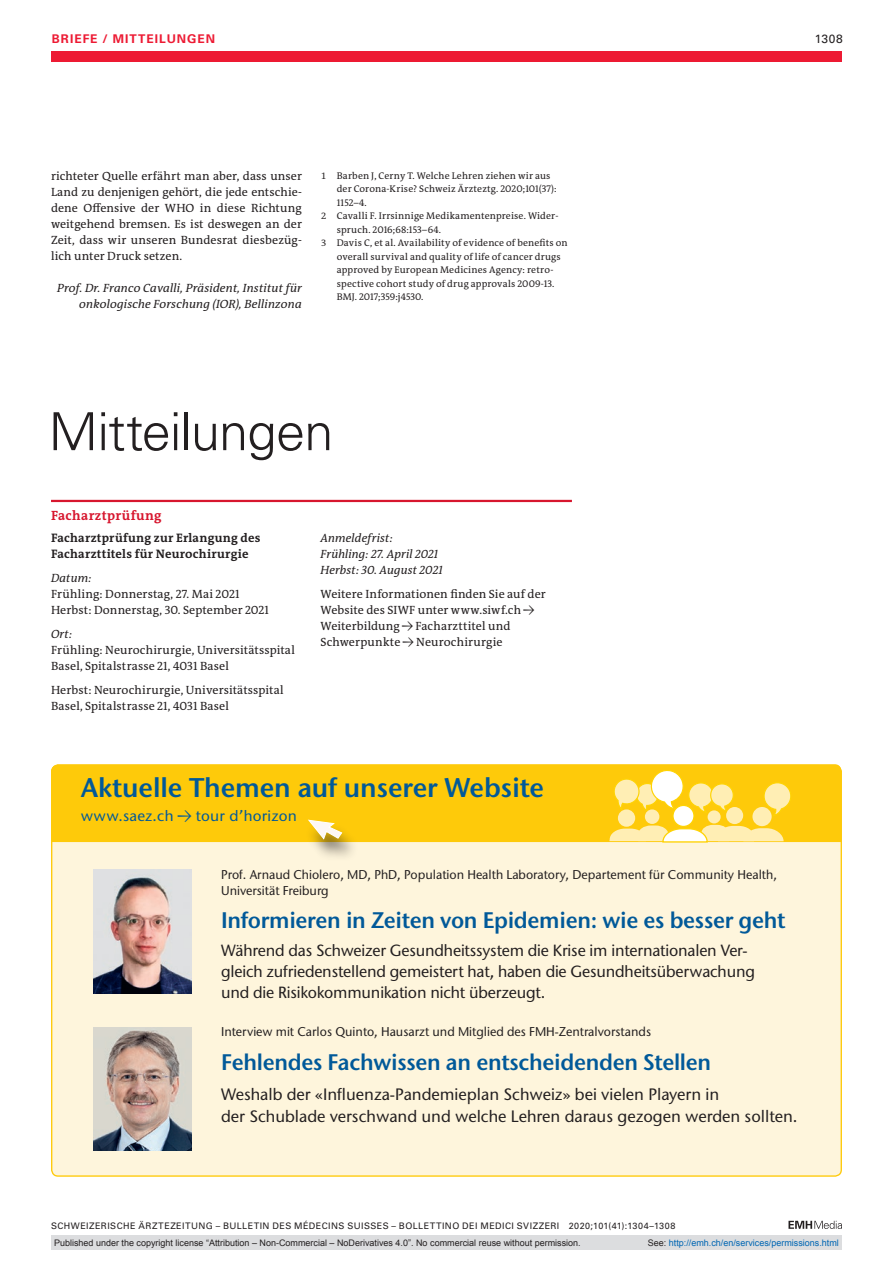
<style>
.page{position:relative;width:893px;height:1263px;background:#fff}
.page>*{position:absolute;margin:0;border:0;box-sizing:border-box;transform-origin:0 0}
.article-title{font:300 52.5px "Univers LT Std";letter-spacing:-.02em;color:#231f20}
.t1{font:600 27px "Stone Sans ITC Std";letter-spacing:-.005em;color:#015999}
.t2{font:600 22.5px "Stone Sans ITC Std";letter-spacing:-.015em;color:#015999}
.t3{font:500 16.5px/21.5px "Stone Sans ITC Std";color:#231f20}
.t4{font:500 16.2px/21.1px "Stone Sans ITC Std";letter-spacing:-.01em;color:#231f20}
.t5{font:500 15px "Stone Sans ITC Std";letter-spacing:.015em;color:#015999}
.section-h1{font:700 13.5px "The Antiqua B W7";letter-spacing:.03em;color:#d7162e}
.t6{font:500 12.75px/16.5px "Stone Sans ITC Std";color:#231f20}
.section-h2{font:700 12.3px/16px "The Antiqua B W7";letter-spacing:.02em;color:#231f20}
.section-pf{font:12px/16px "The Antiqua B W5 Plain";letter-spacing:.01em;color:#231f20}
.section-pn{font:12px/16px "The Antiqua B W5 Plain";letter-spacing:.01em;color:#231f20;text-align:justify}
.author-notes{font:italic 12px/16px "The Antiqua B W5 Plain";letter-spacing:.01em;color:#231f20;text-align:right}
.section-pf-2{font:italic 12px/16px "The Antiqua B W5 Plain";letter-spacing:.005em;color:#231f20}
.ressort{font:700 12px "Univers LT Std";letter-spacing:.085em;color:#ed1a33}
.ressort-2{font:12px "Univers LT Std";color:#231f20}
.ref-list{font:9.75px/13.5px "The Antiqua B W5 Plain";letter-spacing:.015em;color:#231f20}
.t7{font:9px "Arial";color:#231f20}
.t8{font:9px "Univers LT Std";letter-spacing:.05em;color:#231f20}
.t9{font:9px "Arial";color:#0066b3}
.s1{font-size:9.3px}
.s2{font-style:italic}
.s3{font-family:"The Antiqua B W5 Plain";font-weight:400}
.s4{color:#231f20}
</style>
<div class="page">
<svg style="left:788px;top:1221px;width:54px;height:8px"></svg>
<div style="left:51px;top:51px;width:791px;height:11px;background:#ed1a33"></div>
<div style="left:52px;top:765px;width:789px;height:411px;background:#fef5dc;border-radius:6px"></div>
<div style="left:52px;top:764px;width:789px;height:78px;background:#feca0a"></div>
<svg style="left:761px;top:779px;width:33px;height:39px"></svg>
<svg style="left:612px;top:767px;width:124px;height:47px;background:#fedb5a"></svg>
<div style="left:708px;top:810px;width:13px;height:13px;background:#ffeeb4;border-radius:50%"></div>
<div style="left:726px;top:807px;width:17px;height:17px;background:#ffeeb4;border-radius:50%"></div>
<div style="left:645px;top:809px;width:14px;height:15px;background:#ffeeb4;border-radius:50%"></div>
<div style="left:618px;top:809px;width:17px;height:18px;background:#ffeeb4;border-radius:50%"></div>
<div style="left:673px;top:805px;width:21px;height:21px;background:#fff;border-radius:50%"></div>
<div style="left:672px;top:805px;width:23px;height:22px;border:1px solid #fed304;border-radius:50%"></div>
<svg style="left:609px;top:825px;width:175px;height:17px;background:#fee792"></svg>
<div style="left:752px;top:807px;width:20px;height:19px;background:#ffeeb4;border-radius:50%"></div>
<div style="left:305px;top:822px;width:54px;height:41px;background:#231f20;opacity:.6"></div>
<svg style="left:308px;top:819px;width:35px;height:22px"></svg>
<img style="left:94px;top:870px;width:97px;height:123px">
<img style="left:94px;top:1027px;width:97px;height:123px">
<hr style="left:51px;top:500px;width:521px;height:2px;background:#d7162e">
<div style="left:51px;top:1235px;width:791px;height:15px;background:#dcdddf"></div>
<p class="ressort" style="left:52px;top:31px;width:165px">BRIEFE / MITTEILUNGEN</p>
<p class="ressort-2" style="left:815px;top:31px;width:30px">1308</p>
<p class="section-pn" style="left:51px;top:168px;width:252px">richteter Quelle erfährt man aber, dass unser Land zu denjenigen gehört, die jede entschie&shy;dene Offensive der WHO in diese Richtung weitgehend bremsen. Es ist deswegen an der Zeit, dass wir unseren Bundesrat diesbezüg&shy;lich unter Druck setzen.</p>
<p class="author-notes" style="left:57px;top:280px;width:246px">Prof. Dr. Franco Cavalli, Präsident, Institut für onkologische Forschung (IOR), Bellinzona</p>
<p class="ref-list" style="left:337px;top:169px;width:221px;text-indent:-16px"><span class="s1">1</span> Barben J, Cerny T. Welche Lehren ziehen wir aus der Corona-Krise? Schweiz Ärzteztg. 2020;101(37):<br>1152–4.</p>
<p class="ref-list" style="left:337px;top:209px;width:223px;text-indent:-16px"><span class="s1">2</span> Cavalli F. Irrsinnige Medikamentenpreise. Wider&shy;spruch. 2016;68:153–64.</p>
<p class="ref-list" style="left:337px;top:236px;width:232px;text-indent:-16px"><span class="s1">3</span> Davis C, et al. Availability of evidence of benefits on overall survival and quality of life of cancer drugs approved by European Medicines Agency: retro&shy;spective cohort study of drug approvals 2009-13.<br>BMJ. 2017;359:j4530.</p>
<p class="article-title" style="left:48px;top:400px;width:286px">Mitteilungen</p>
<p class="section-h1" style="left:51px;top:506px;width:112px">Facharztprüfung</p>
<p class="section-h2" style="left:51px;top:529px;width:211px">Facharztprüfung zur Erlangung des<br>Facharzttitels für Neurochirurgie</p>
<p class="section-pf" style="left:51px;top:570px;width:220px"><span class="s2">Datum:<br></span>Frühling: Donnerstag, 27. Mai 2021<br>Herbst: Donnerstag, 30. September 2021</p>
<p class="section-pf" style="left:51px;top:626px;width:245px"><span class="s2">Ort:<br></span>Frühling: Neurochirurgie, Universitätsspital<br>Basel, Spitalstrasse 21, 4031 Basel</p>
<p class="section-pf" style="left:51px;top:682px;width:234px">Herbst: Neurochirurgie, Universitätsspital<br>Basel, Spitalstrasse 21, 4031 Basel</p>
<p class="section-pf-2" style="left:320px;top:529px;width:124px">Anmeldefrist:<br>Frühling: 27. April 2021<br>Herbst: 30. August 2021</p>
<p class="section-pf" style="left:320px;top:586px;width:227px">Weitere Informationen finden Sie auf der Website des SIWF unter www.siwf.ch → Weiterbildung → Facharzttitel und Schwerpunkte → Neurochirurgie</p>
<p class="t1" style="left:81px;top:770px;width:465px">Aktuelle Themen auf unserer Website</p>
<p class="t5" style="left:81px;top:807px;width:218px">www.saez.ch <span class="s3">→</span> tour d’horizon</p>
<p class="t6" style="left:221px;top:866px;width:557px">Prof. Arnaud Chiolero, MD, PhD, Population Health Laboratory, Departement für Community Health,<br>Universität Freiburg</p>
<p class="t2" style="left:221px;top:905px;width:566px">Informieren in Zeiten von Epidemien: wie es besser geht</p>
<p class="t4" style="left:221px;top:939px;width:535px">Während das Schweizer Gesundheitssystem die Krise im internationalen Ver&shy;gleich zufriedenstellend gemeistert hat, haben die Gesundheitsüberwachung und die Risikokommunikation nicht überzeugt.</p>
<p class="t6" style="left:221px;top:1023px;width:431px">Interview mit Carlos Quinto, Hausarzt und Mitglied des FMH-Zentralvorstands</p>
<p class="t2" style="left:221px;top:1048px;width:491px">Fehlendes Fachwissen an entscheidenden Stellen</p>
<p class="t3" style="left:221px;top:1084px;width:578px">Weshalb der «Influenza-Pandemieplan Schweiz» bei vielen Playern in<br>der Schublade verschwand und welche Lehren daraus gezogen werden sollten.</p>
<p class="t8" style="left:51px;top:1220px;width:626px">SCHWEIZERISCHE ÄRZTEZEITUNG – BULLETIN DES MÉDECINS SUISSES – BOLLETTINO DEI MEDICI SVIZZERI 2020;101(41):1304–1308</p>
<p class="t7" style="left:54px;top:1237px;width:528px">Published under the copyright license “Attribution – Non-Commercial – NoDerivatives 4.0”. No commercial reuse without permission.</p>
<p class="t9" style="left:648px;top:1237px;width:193px"><span class="s4">See:</span> http://emh.ch/en/services/permissions.html</p>
</div>
